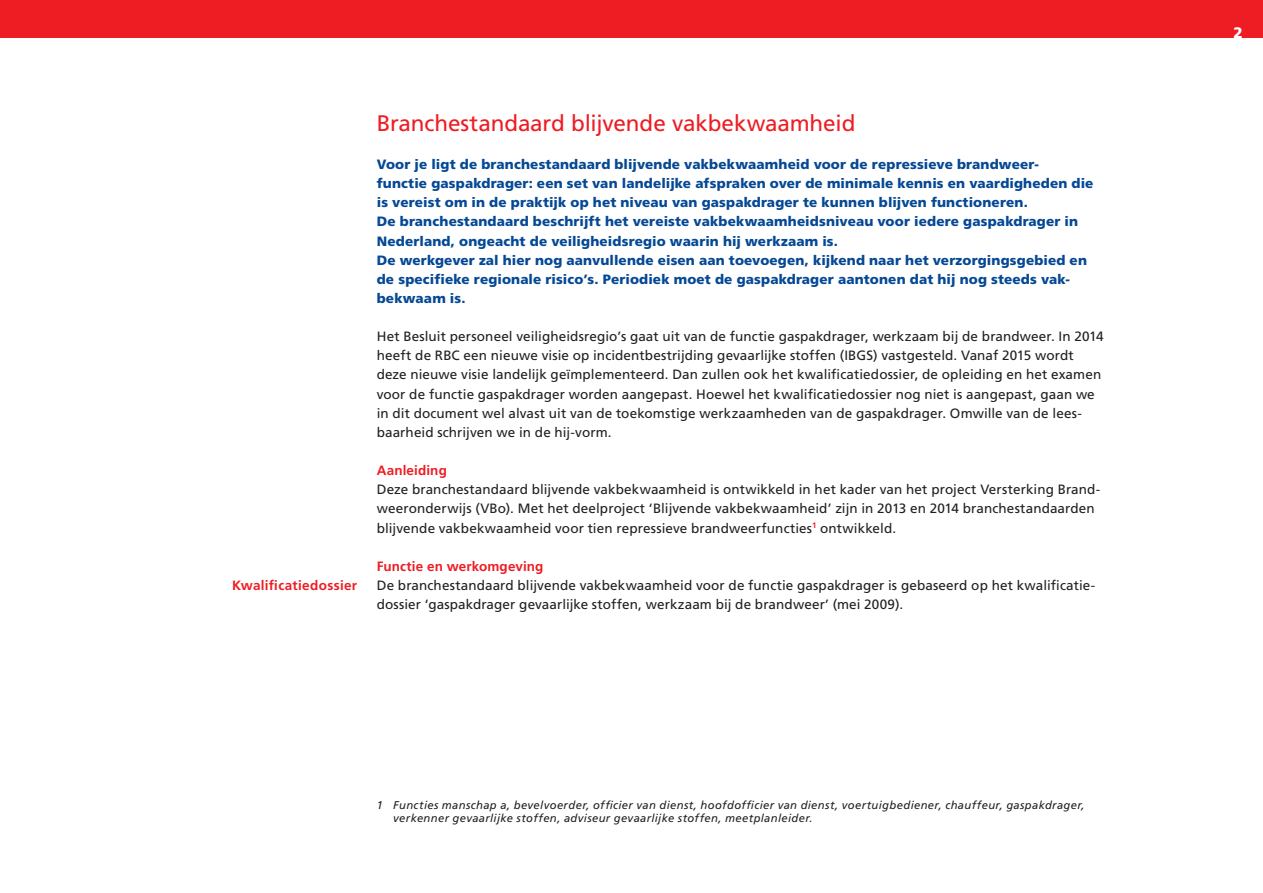
<style>
.page{position:relative;width:1263px;height:893px;background:#fff}
.page>*{position:absolute;margin:0;border:0;box-sizing:border-box;transform-origin:0 0}
.t1{font:22.5px "Frutiger LT Std";letter-spacing:-.01em;color:#ee1d23}
.t2{font:900 15.15px "Frutiger LT Std";color:#fff}
.t3{font:13.5px/19.2px "Frutiger LT Std";letter-spacing:.005em;color:#231f20}
.t4{font:900 13.5px/19.2px "Frutiger LT Std";letter-spacing:.01em;color:#054895}
.t5{font:700 13.5px "Frutiger LT Std";letter-spacing:.01em;color:#ee1d23}
.t6{font:italic 11.25px/13.5px "Frutiger LT Std";letter-spacing:.035em;color:#231f20}
</style>
<div class="page">
<div style="left:0;top:0;width:1263px;height:38px;background:#ee1d23"></div>
<p class="t5" style="left:232px;top:577px;width:127px">Kwalificatiedossier</p>
<h1 class="t1" style="left:377px;top:110px;width:480px">Branchestandaard blijvende vakbekwaamheid</h1>
<p class="t4" style="left:377px;top:155px;width:718px">Voor je ligt de branchestandaard blijvende vakbekwaamheid voor de repressieve brandweer-<br>functie gaspakdrager: een set van landelijke afspraken over de minimale kennis en vaardigheden die is vereist om in de praktijk op het niveau van gaspakdrager te kunnen blijven functioneren.<br>De branchestandaard beschrijft het vereiste vakbekwaamheidsniveau voor iedere gaspakdrager in Nederland, ongeacht de veiligheidsregio waarin hij werkzaam is.<br>De werkgever zal hier nog aanvullende eisen aan toevoegen, kijkend naar het verzorgingsgebied en de specifieke regionale risico’s. Periodiek moet de gaspakdrager aantonen dat hij nog steeds vak&shy;bekwaam is.</p>
<p class="t3" style="left:377px;top:327px;width:728px">Het Besluit personeel veiligheidsregio’s gaat uit van de functie gaspakdrager, werkzaam bij de brandweer. In 2014 heeft de RBC een nieuwe visie op incidentbestrijding gevaarlijke stoffen (IBGS) vastgesteld. Vanaf 2015 wordt deze nieuwe visie landelijk geïmplementeerd. Dan zullen ook het kwalificatiedossier, de opleiding en het examen voor de functie gaspakdrager worden aangepast. Hoewel het kwalificatiedossier nog niet is aangepast, gaan we in dit document wel alvast uit van de toekomstige werkzaamheden van de gaspakdrager. Omwille van de lees&shy;baarheid schrijven we in de hij-vorm.</p>
<p class="t5" style="left:377px;top:462px;width:72px">Aanleiding</p>
<p class="t3" style="left:377px;top:480px;width:725px">Deze branchestandaard blijvende vakbekwaamheid is ontwikkeld in het kader van het project Versterking Brand&shy;weeronderwijs (VBo). Met het deelproject ‘Blijvende vakbekwaamheid’ zijn in 2013 en 2014 branchestandaarden blijvende vakbekwaamheid voor tien repressieve brandweerfuncties<sup>1</sup> ontwikkeld.</p>
<p class="t5" style="left:377px;top:558px;width:168px">Functie en werkomgeving</p>
<p class="t3" style="left:377px;top:576px;width:720px">De branchestandaard blijvende vakbekwaamheid voor de functie gaspakdrager is gebaseerd op het kwalificatie&shy;dossier ‘gaspakdrager gevaarlijke stoffen, werkzaam bij de brandweer’ (mei 2009).</p>
<p class="t6" style="left:393px;top:798px;width:693px;text-indent:-17px">1 Functies manschap a, bevelvoerder, officier van dienst, hoofdofficier van dienst, voertuigbediener, chauffeur, gaspakdrager, verkenner gevaarlijke stoffen, adviseur gevaarlijke stoffen, meetplanleider.</p>
<p class="t2" style="left:1233px;top:24px;width:11px">2</p>
</div>
